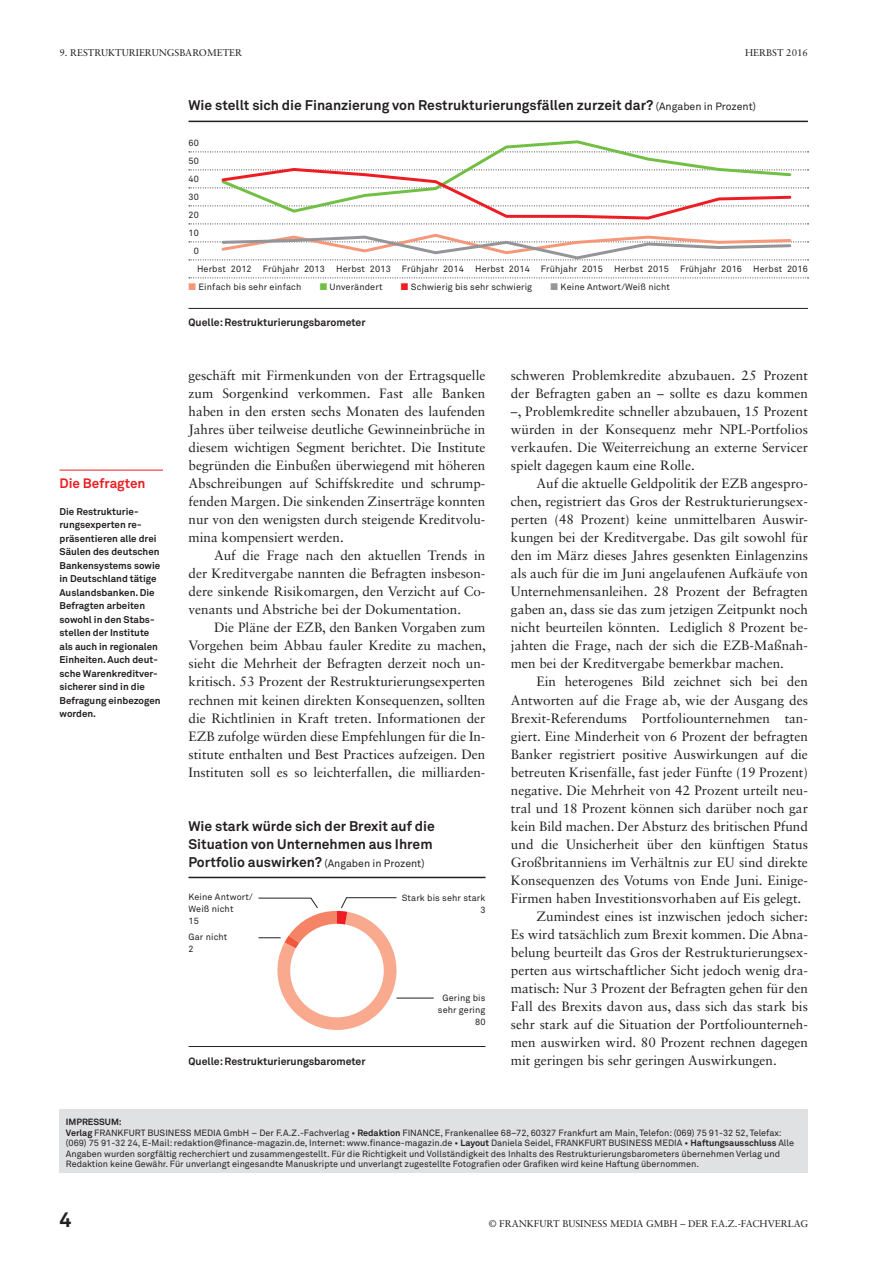
<style>
.page{position:relative;width:893px;height:1263px;background:#fff}
.page>*{position:absolute;margin:0;border:0;box-sizing:border-box;transform-origin:0 0}
.t1{font:700 21px "Akkurat Std";color:#231f20}
.t2{font:700 13.8px/18px "Akkurat Std";color:#231f20}
.t3{font:13.5px/18px "Sabon LT Std";color:#231f20;text-align:justify}
.t4{font:700 13.5px "Akkurat Std";color:#ee1d23}
.t5{font:700 10.5px "Akkurat Std";color:#231f20}
.t6{font:700 9.75px/13.5px "Akkurat Std";color:#231f20}
.t7{font:9.75px "Sabon LT Std";color:#231f20}
.t8{font:9px/12px "Akkurat Std";color:#231f20}
.s1{font-weight:400;font-size:10.5px}
.s2{font-family:"European Pi Three";color:#f6977a}
.s3{font-family:"European Pi Three";color:#71bf44}
.s4{font-family:"European Pi Three";color:#ee1d23}
.s5{font-family:"European Pi Three";color:#939598}
.s6{font-weight:700}
</style>
<div class="page">
<hr style="left:60px;top:470px;width:103px;height:1px;background:#ee1d23">
<div style="left:59px;top:1109px;width:749px;height:63px;background:#e0e1e3"></div>
<hr style="left:189px;top:121px;width:619px;height:1px;background:#231f20">
<svg style="left:189px;top:278px;width:619px;height:1px"></svg>
<hr style="left:189px;top:308px;width:619px;height:1px;background:#231f20">
<svg style="left:189px;top:140px;width:619px;height:85px"></svg>
<svg style="left:189px;top:233px;width:619px;height:28px"></svg>
<hr style="left:189px;top:877px;width:296px;height:1px;background:#231f20">
<hr style="left:189px;top:1046px;width:296px;height:1px;background:#231f20">
<svg style="left:258px;top:897px;width:139px;height:133px"></svg>
<hr style="left:396px;top:998px;width:38px;height:1px;background:#231f20">
<p class="t7" style="left:60px;top:47px;width:101px">9. Restrukturierung</p>
<p class="t7" style="left:174px;top:47px;width:69px">sbarometer</p>
<p class="t7" style="left:745px;top:47px;width:64px">Herbst 2016</p>
<p class="t4" style="left:60px;top:475px;width:88px">Die Befragten</p>
<p class="t6" style="left:60px;top:504px;width:103px">Die Restrukturie&shy;rungsexperten re&shy;präsentieren alle drei<br>Säulen des deutschen<br>Bankensystems sowie in Deutschland tätige<br>Auslandsbanken. Die<br>Befragten arbeiten sowohl in den Stabs&shy;stellen der Institute als auch in regionalen<br>Einheiten. Auch deut&shy;sche Warenkreditver&shy;sicherer sind in die<br>Befragung einbezogen worden.</p>
<p class="t2" style="left:189px;top:96px;width:569px">Wie stellt sich die Finanzierung von Restrukturierungsfällen zurzeit dar? <span class="s1">(Angaben in Prozent)</span></p>
<p class="t8" style="left:189px;top:137px;width:12px">60</p>
<p class="t8" style="left:189px;top:155px;width:12px">50</p>
<p class="t8" style="left:189px;top:173px;width:12px">40</p>
<p class="t8" style="left:189px;top:191px;width:12px">30</p>
<p class="t8" style="left:189px;top:209px;width:12px">20</p>
<p class="t8" style="left:189px;top:227px;width:12px">10</p>
<p class="t8" style="left:194px;top:245px;width:7px">0</p>
<p class="t8" style="left:197px;top:263px;width:612px">Herbst 2012 Frühjahr 2013 Herbst 2013 Frühjahr 2014 Herbst 2014 Frühjahr 2015 Herbst 2015 Frühjahr 2016 Herbst 2016</p>
<p class="t8" style="left:189px;top:281px;width:114px"><span class="s2">M</span> Einfach bis sehr einfach</p>
<p class="t8" style="left:320px;top:281px;width:64px"><span class="s3">M</span> Unverändert</p>
<p class="t8" style="left:401px;top:281px;width:133px"><span class="s4">M</span> Schwierig bis sehr schwierig</p>
<p class="t8" style="left:551px;top:281px;width:121px"><span class="s5">M</span> Keine Antwort/Weiß nicht</p>
<p class="t5" style="left:189px;top:316px;width:179px">Quelle: Restrukturierungsbarometer</p>
<p class="t3" style="left:189px;top:367px;width:298px">geschäft mit Firmenkunden von der Ertragsquelle zum Sorgenkind verkommen. Fast alle Banken haben in den ersten sechs Monaten des laufenden Jahres über teilweise deutliche Gewinneinbrüche in diesem wichtigen Segment berichtet. Die Institute begründen die Einbußen überwiegend mit höheren Abschreibungen auf Schiffskredite und schrump&shy;fenden Margen. Die sinkenden Zinserträge konnten nur von den wenigsten durch steigende Kreditvolu&shy;mina kompensiert werden.</p>
<p class="t3" style="left:189px;top:547px;width:298px;text-indent:26px">Auf die Frage nach den aktuellen Trends in der Kreditvergabe nannten die Befragten insbeson&shy;dere sinkende Risikomargen, den Verzicht auf Co&shy;venants und Abstriche bei der Dokumentation.</p>
<p class="t3" style="left:189px;top:619px;width:299px;text-indent:26px">Die Pläne der EZB, den Banken Vorgaben zum Vorgehen beim Abbau fauler Kredite zu machen, sieht die Mehrheit der Befragten derzeit noch un&shy;kritisch. 53 Prozent der Restrukturierungsexperten rechnen mit keinen direkten Konsequenzen, sollten die Richtlinien in Kraft treten. Informationen der EZB zufolge würden diese Empfehlungen für die In&shy;stitute enthalten und Best Practices aufzeigen. Den Instituten soll es so leichterfallen, die milliarden-</p>
<p class="t2" style="left:189px;top:816px;width:248px">Wie stark würde sich der Brexit auf die<br>Situation von Unternehmen aus Ihrem<br>Portfolio auswirken? <span class="s1">(Angaben in Prozent)</span></p>
<p class="t8" style="left:189px;top:891px;width:66px">Keine Antwort/<br>Weiß nicht<br>15</p>
<p class="t8" style="left:189px;top:931px;width:40px">Gar nicht<br>2</p>
<p class="t5" style="left:189px;top:1054px;width:179px">Quelle: Restrukturierungsbarometer</p>
<p class="t8" style="left:402px;top:891px;width:85px;text-align:right">Stark bis sehr stark<br>3</p>
<p class="t8" style="left:438px;top:992px;width:49px;text-align:right">Gering bis sehr gering<br>80</p>
<p class="t3" style="left:511px;top:367px;width:298px">schweren Problemkredite abzubauen. 25 Prozent der Befragten gaben an – sollte es dazu kommen –, Problemkredite schneller abzubauen, 15 Prozent würden in der Konsequenz mehr NPL-Portfolios verkaufen. Die Weiterreichung an externe Servicer spielt dagegen kaum eine Rolle.</p>
<p class="t3" style="left:511px;top:475px;width:298px;text-indent:26px">Auf die aktuelle Geldpolitik der EZB angespro&shy;chen, registriert das Gros der Restrukturierungsex&shy;perten (48 Prozent) keine unmittelbaren Auswir&shy;kungen bei der Kreditvergabe. Das gilt sowohl für den im März dieses Jahres gesenkten Einlagenzins als auch für die im Juni angelaufenen Aufkäufe von Unternehmensanleihen. 28 Prozent der Befragten gaben an, dass sie das zum jetzigen Zeitpunkt noch nicht beurteilen könnten. Lediglich 8 Prozent be&shy;jahten die Frage, nach der sich die EZB-Maßnah&shy;men bei der Kreditvergabe bemerkbar machen.</p>
<p class="t3" style="left:536px;top:673px;width:273px">Ein heterogenes Bild zeichnet sich bei den</p>
<p class="t3" style="left:511px;top:691px;width:298px">Antworten auf die Frage ab, wie der Ausgang des</p>
<p class="t3" style="left:511px;top:709px;width:298px">Brexit-Referendums Portfoliounternehmen tan-</p>
<p class="t3" style="left:511px;top:727px;width:298px">giert. Eine Minderheit von 6 Prozent der befragten</p>
<p class="t3" style="left:511px;top:745px;width:298px">Banker registriert positive Auswirkungen auf die</p>
<p class="t3" style="left:511px;top:763px;width:298px">betreuten Krisenfälle, fast jeder Fünfte (19 Prozent)</p>
<p class="t3" style="left:511px;top:781px;width:298px">negative. Die Mehrheit von 42 Prozent urteilt neu-</p>
<p class="t3" style="left:511px;top:799px;width:298px">tral und 18 Prozent können sich darüber noch gar</p>
<p class="t3" style="left:511px;top:817px;width:298px">kein Bild machen. Der Absturz des britischen Pfund</p>
<p class="t3" style="left:511px;top:835px;width:298px">und die Unsicherheit über den künftigen Status</p>
<p class="t3" style="left:511px;top:853px;width:298px">Großbritanniens im Verhältnis zur EU sind direkte</p>
<p class="t3" style="left:511px;top:871px;width:298px">Konsequenzen des Votums von Ende Juni. Einige-</p>
<p class="t3" style="left:511px;top:889px;width:292px">Firmen haben Investitionsvorhaben auf Eis gelegt.</p>
<p class="t3" style="left:536px;top:907px;width:273px">Zumindest eines ist inzwischen jedoch sicher:</p>
<p class="t3" style="left:511px;top:925px;width:298px">Es wird tatsächlich zum Brexit kommen. Die Abna-</p>
<p class="t3" style="left:511px;top:943px;width:298px">belung beurteilt das Gros der Restrukturierungsex-</p>
<p class="t3" style="left:511px;top:961px;width:298px">perten aus wirtschaftlicher Sicht jedoch wenig dra-</p>
<p class="t3" style="left:511px;top:979px;width:298px">matisch: Nur 3 Prozent der Befragten gehen für den</p>
<p class="t3" style="left:511px;top:997px;width:298px">Fall des Brexits davon aus, dass sich das stark bis</p>
<p class="t3" style="left:511px;top:1015px;width:298px">sehr stark auf die Situation der Portfoliounterneh-</p>
<p class="t3" style="left:511px;top:1033px;width:298px">men auswirken wird. 80 Prozent rechnen dagegen</p>
<p class="t3" style="left:511px;top:1051px;width:267px">mit geringen bis sehr geringen Auswirkungen.</p>
<p class="t8" style="left:66px;top:1117px;width:730px;line-height:10.5px"><span class="s6">IMPRESSUM:<br>Verlag</span> FRANKFURT BUSINESS MEDIA GmbH – Der F.A.Z.-Fachverlag • <span class="s6">Redaktion</span> FINANCE, Frankenallee 68–72, 60327 Frankfurt am Main, Telefon: (069) 75 91-32 52, Telefax: (069) 75 91-32 24, E-Mail: redaktion@finance-magazin.de, Internet: www.finance-magazin.de • <span class="s6">Layout</span> Daniela Seidel, FRANKFURT BUSINESS MEDIA • <span class="s6">Haftungsausschluss</span> Alle Angaben wurden sorgfältig recherchiert und zusammengestellt. Für die Richtigkeit und Vollständigkeit des Inhalts des Restrukturierungsbarometers übernehmen Verlag und Redaktion keine Gewähr. Für unverlangt eingesandte Manuskripte und unverlangt zugestellte Fotografien oder Grafiken wird keine Haftung übernommen.</p>
<h1 class="t1" style="left:60px;top:1206px;width:13px">4</h1>
<p class="t7" style="left:489px;top:1217px;width:321px">© FRANKFURT BUSINESS MEDIA GMBH – DER F.A.Z.-FACHVERLAG</p>
</div>
